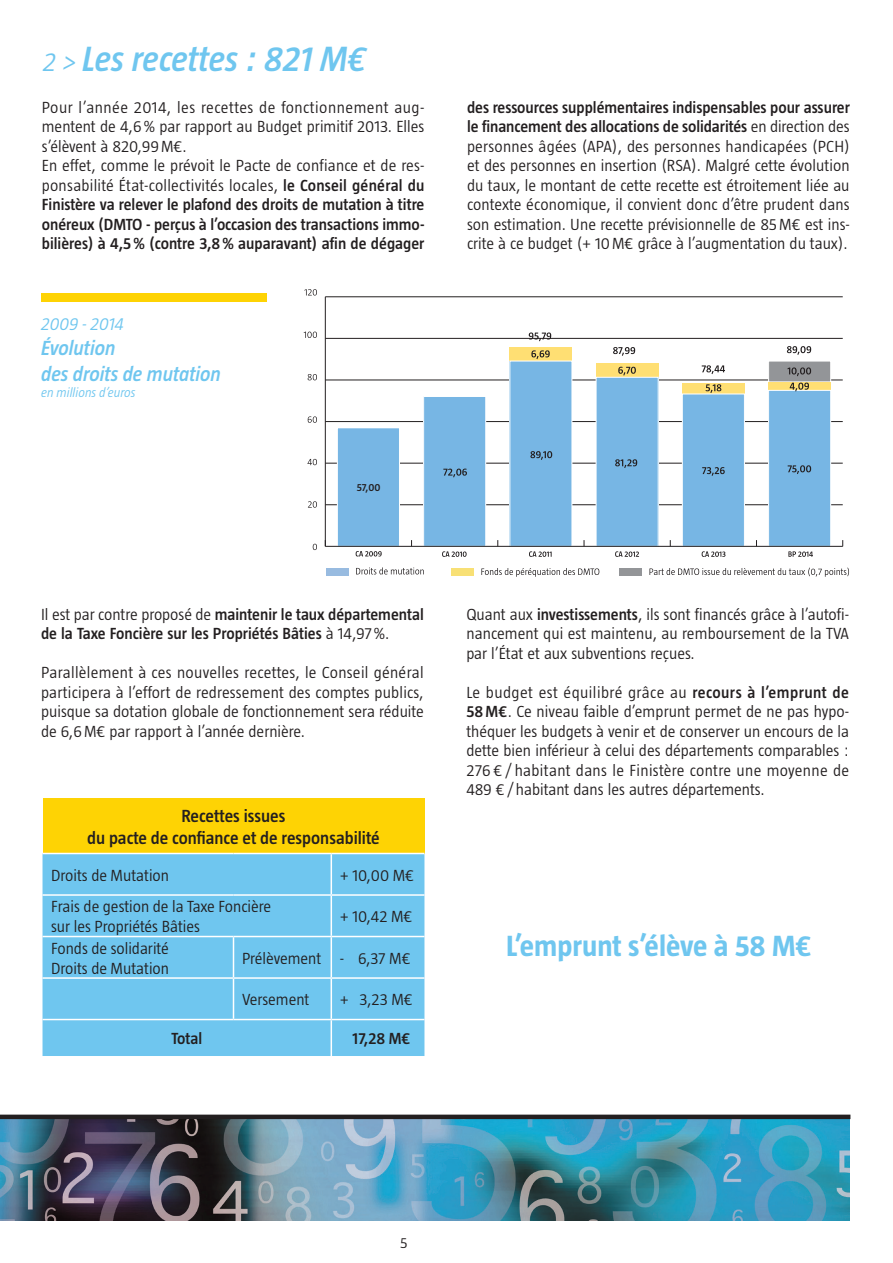
<style>
.page{position:relative;width:893px;height:1263px;background:#fff}
.page>*{position:absolute;margin:0;border:0;box-sizing:border-box;transform-origin:0 0}
.titres_titre_seconda{font:italic 600 36px "Taz";color:#6fc6ef}
.titres_grand_titre{font:700 30px "Taz";color:#6fc6ef}
.t1{font:italic 600 21px "Taz";color:#6fc6ef}
.t2{font:600 18px "Taz";color:#231f20}
.titres_titre_seconda-2{font:italic 300 18px "Taz";letter-spacing:-.005em;color:#6fc6ef}
.textes_courants_pavé{font:300 16.5px/19.5px "Taz";color:#231f20;text-align:justify}
.textes_courants_pavé-2{font:600 16.5px/19.5px "Taz";color:#231f20;text-align:justify}
.t3{font:300 15px "Taz";color:#231f20}
.t4{font:italic 300 13.5px "Taz";color:#6fc6ef}
.t5{font:600 10.65px "Taz";color:#231f20}
.s1{font-weight:300;font-size:27px}
.s2{font-weight:300}
.s3{font-weight:600}
</style>
<div class="page">
<div style="left:43px;top:798px;width:381px;height:55px;background:#fed304"></div>
<div style="left:43px;top:854px;width:381px;height:202px;background:#6fc6ef"></div>
<hr style="left:331px;top:854px;width:1px;height:40px;background:#fff">
<hr style="left:43px;top:894px;width:190px;height:2px;background:#fff">
<hr style="left:233px;top:894px;width:98px;height:2px;background:#fff">
<hr style="left:331px;top:894px;width:93px;height:2px;background:#fff">
<hr style="left:331px;top:896px;width:1px;height:40px;background:#fff">
<hr style="left:43px;top:936px;width:190px;height:1px;background:#fff">
<hr style="left:233px;top:936px;width:98px;height:1px;background:#fff">
<hr style="left:233px;top:937px;width:1px;height:40px;background:#fff">
<hr style="left:331px;top:936px;width:93px;height:1px;background:#fff">
<hr style="left:331px;top:937px;width:1px;height:40px;background:#fff">
<hr style="left:43px;top:977px;width:190px;height:2px;background:#fff">
<hr style="left:233px;top:977px;width:98px;height:2px;background:#fff">
<hr style="left:233px;top:979px;width:1px;height:40px;background:#fff">
<hr style="left:331px;top:977px;width:93px;height:2px;background:#fff">
<hr style="left:331px;top:979px;width:1px;height:40px;background:#fff">
<hr style="left:43px;top:1019px;width:190px;height:1px;background:#fff">
<hr style="left:233px;top:1019px;width:98px;height:1px;background:#fff">
<hr style="left:331px;top:1019px;width:93px;height:1px;background:#fff">
<hr style="left:331px;top:1020px;width:1px;height:36px;background:#fff">
<img style="left:0;top:1119px;width:849px;height:101px">
<div style="left:0;top:1114px;width:850px;height:5px;background:#231f20"></div>
<hr style="left:325px;top:297px;width:1px;height:249px;background:#231f20">
<hr style="left:325px;top:504px;width:518px;height:1px;background:#231f20">
<hr style="left:325px;top:463px;width:518px;height:1px;background:#231f20">
<hr style="left:325px;top:421px;width:518px;height:1px;background:#231f20">
<hr style="left:325px;top:380px;width:518px;height:1px;background:#231f20">
<hr style="left:325px;top:338px;width:518px;height:1px;background:#231f20">
<hr style="left:325px;top:296px;width:518px;height:1px;background:#231f20">
<div style="left:769px;top:361px;width:62px;height:21px;background:#939598"></div>
<div style="left:768px;top:361px;width:63px;height:21px;border:1px solid #fff"></div>
<div style="left:510px;top:347px;width:62px;height:14px;background:#ffdf73"></div>
<div style="left:596px;top:363px;width:62px;height:14px;background:#ffdf73"></div>
<div style="left:682px;top:383px;width:62px;height:11px;background:#ffdf73"></div>
<div style="left:769px;top:382px;width:62px;height:8px;background:#ffdf73"></div>
<div style="left:337px;top:428px;width:62px;height:118px;background:#77b6e4"></div>
<div style="left:337px;top:428px;width:63px;height:118px;border:1px solid #fff"></div>
<div style="left:424px;top:396px;width:62px;height:150px;background:#77b6e4"></div>
<div style="left:423px;top:396px;width:63px;height:150px;border:1px solid #fff"></div>
<div style="left:510px;top:361px;width:62px;height:185px;background:#77b6e4"></div>
<div style="left:596px;top:377px;width:62px;height:169px;background:#77b6e4"></div>
<div style="left:596px;top:377px;width:62px;height:169px;border:1px solid #fff"></div>
<div style="left:682px;top:394px;width:62px;height:152px;background:#77b6e4"></div>
<div style="left:682px;top:394px;width:63px;height:152px;border:1px solid #fff"></div>
<div style="left:769px;top:390px;width:62px;height:156px;background:#77b6e4"></div>
<div style="left:768px;top:390px;width:63px;height:156px;border:1px solid #fff"></div>
<hr style="left:325px;top:546px;width:518px;height:1px;background:#231f20">
<svg style="left:442px;top:551px;width:25px;height:6px"></svg>
<svg style="left:529px;top:551px;width:23px;height:6px"></svg>
<svg style="left:788px;top:551px;width:25px;height:6px"></svg>
<svg style="left:615px;top:551px;width:24px;height:6px"></svg>
<svg style="left:313px;top:544px;width:4px;height:6px"></svg>
<svg style="left:308px;top:501px;width:9px;height:7px"></svg>
<svg style="left:307px;top:459px;width:10px;height:6px"></svg>
<svg style="left:308px;top:416px;width:9px;height:7px"></svg>
<svg style="left:308px;top:374px;width:9px;height:6px"></svg>
<svg style="left:304px;top:332px;width:13px;height:6px"></svg>
<svg style="left:304px;top:289px;width:13px;height:6px"></svg>
<div style="left:451px;top:569px;width:22px;height:7px;background:#f8e075"></div>
<div style="left:326px;top:568px;width:22px;height:7px;background:#98bbe0"></div>
<svg style="left:481px;top:568px;width:118px;height:9px"></svg>
<svg style="left:356px;top:567px;width:68px;height:7px"></svg>
<div style="left:619px;top:569px;width:22px;height:7px;background:#939598"></div>
<svg style="left:649px;top:568px;width:200px;height:9px"></svg>
<svg style="left:702px;top:551px;width:23px;height:6px"></svg>
<svg style="left:530px;top:451px;width:22px;height:9px"></svg>
<svg style="left:615px;top:459px;width:22px;height:9px"></svg>
<svg style="left:702px;top:467px;width:23px;height:9px"></svg>
<svg style="left:788px;top:465px;width:23px;height:9px"></svg>
<svg style="left:705px;top:384px;width:16px;height:9px"></svg>
<svg style="left:790px;top:383px;width:19px;height:8px"></svg>
<svg style="left:531px;top:350px;width:19px;height:9px"></svg>
<svg style="left:618px;top:367px;width:18px;height:8px"></svg>
<svg style="left:787px;top:367px;width:24px;height:9px"></svg>
<svg style="left:443px;top:469px;width:24px;height:8px"></svg>
<svg style="left:529px;top:332px;width:22px;height:9px"></svg>
<svg style="left:613px;top:347px;width:22px;height:9px"></svg>
<svg style="left:702px;top:365px;width:23px;height:9px"></svg>
<svg style="left:787px;top:346px;width:24px;height:9px"></svg>
<svg style="left:356px;top:551px;width:26px;height:5px"></svg>
<div style="left:41px;top:293px;width:225px;height:9px;background:#fed304"></div>
<p class="titres_titre_seconda" style="left:43px;top:39px;width:325px"><span class="s1">2 &gt;</span> Les recettes : 821 M€</p>
<p class="textes_courants_pavé" style="left:42px;top:97px;width:384px">Pour l’année 2014, les recettes de fonctionnement aug&shy;mentent de 4,6% par rapport au Budget primitif 2013. Elles s’élèvent à 820,99M€.</p>
<p class="textes_courants_pavé-2" style="left:42px;top:155px;width:384px"><span class="s2">En effet, comme le prévoit le Pacte de confiance et de res&shy;ponsabilité État-collectivités locales,</span> le Conseil général du Finistère va relever le plafond des droits de mutation à titre onéreux (DMTO - perçus à l’occasion des transactions immo&shy;bilières) à 4,5% (contre 3,8% auparavant) afin de dégager</p>
<p class="titres_titre_seconda-2" style="left:41px;top:314px;width:84px">2009 - 2014</p>
<p class="t1" style="left:41px;top:337px;width:76px">Évolution</p>
<p class="t1" style="left:41px;top:362px;width:181px">des droits de mutation</p>
<p class="t4" style="left:41px;top:385px;width:96px">en millions d’euros</p>
<p class="t5" style="left:357px;top:482px;width:25px">57,00</p>
<p class="textes_courants_pavé" style="left:467px;top:97px;width:384px"><span class="s3">des ressources supplémentaires indispensables pour assurer le financement des allocations de solidarités</span> en direction des personnes âgées (APA), des personnes handicapées (PCH) et des personnes en insertion (RSA). Malgré cette évolution du taux, le montant de cette recette est étroitement liée au contexte économique, il convient donc d’être prudent dans son estimation. Une recette prévisionnelle de 85M€ est ins&shy;crite à ce budget (+ 10M€ grâce à l’augmentation du taux).</p>
<p class="textes_courants_pavé-2" style="left:41px;top:604px;width:384px"><span class="s2">Il est par contre proposé de</span> maintenir le taux départemental de la Taxe Foncière sur les Propriétés Bâties <span class="s2">à 14,97%.</span></p>
<p class="textes_courants_pavé" style="left:41px;top:662px;width:384px">Parallèlement à ces nouvelles recettes, le Conseil général participera à l’effort de redressement des comptes publics, puisque sa dotation globale de fonctionnement sera réduite de 6,6M€ par rapport à l’année dernière.</p>
<p class="t2" style="left:182px;top:806px;width:105px">Recettes issues</p>
<p class="t2" style="left:87px;top:828px;width:294px">du pacte de confiance et de responsabilité</p>
<p class="textes_courants_pavé" style="left:51px;top:865px;width:120px">Droits de Mutation</p>
<p class="textes_courants_pavé" style="left:340px;top:865px;width:76px">+ 10,00 M€</p>
<p class="textes_courants_pavé" style="left:51px;top:897px;width:222px">Frais de gestion de la Taxe Foncière sur les Propriétés Bâties</p>
<p class="textes_courants_pavé" style="left:340px;top:907px;width:74px">+ 10,42 M€</p>
<p class="textes_courants_pavé" style="left:51px;top:938px;width:119px">Fonds de solidarité</p>
<p class="textes_courants_pavé" style="left:51px;top:958px;width:120px">Droits de Mutation</p>
<p class="textes_courants_pavé" style="left:242px;top:948px;width:81px">Prélèvement</p>
<p class="textes_courants_pavé" style="left:340px;top:948px;width:72px">- 6,37 M€</p>
<p class="textes_courants_pavé" style="left:242px;top:990px;width:69px">Versement</p>
<p class="textes_courants_pavé" style="left:340px;top:990px;width:75px">+ 3,23 M€</p>
<p class="textes_courants_pavé-2" style="left:172px;top:1029px;width:32px">Total</p>
<p class="textes_courants_pavé-2" style="left:353px;top:1029px;width:60px">17,28 M€</p>
<p class="textes_courants_pavé" style="left:466px;top:604px;width:384px">Quant aux <span class="s3">investissements</span>, ils sont financés grâce à l’autofi&shy;nancement qui est maintenu, au remboursement de la TVA par l’État et aux subventions reçues.</p>
<p class="textes_courants_pavé" style="left:466px;top:682px;width:384px">Le budget est équilibré grâce au <span class="s3">recours à l’emprunt de 58M€</span>. Ce niveau faible d’emprunt permet de ne pas hypo&shy;théquer les budgets à venir et de conserver un encours de la dette bien inférieur à celui des départements comparables :<br>276 € / habitant dans le Finistère contre une moyenne de 489 €/ habitant dans les autres départements.</p>
<p class="titres_grand_titre" style="left:506px;top:929px;width:307px">L’emprunt s’élève à 58 M€</p>
<p class="t3" style="left:400px;top:1234px;width:9px">5</p>
</div>
